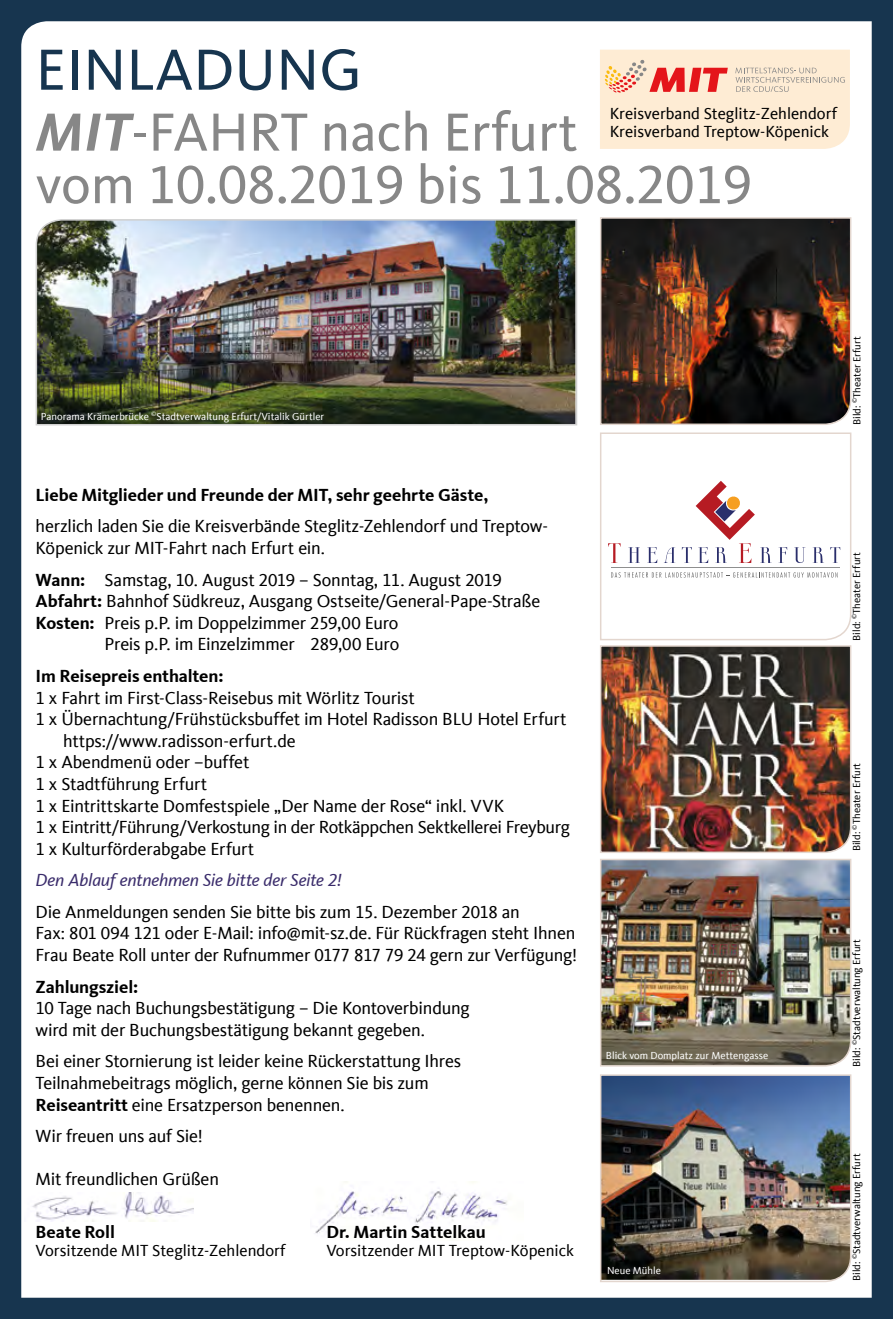
<style>
.page{position:relative;width:893px;height:1319px;background:#fff}
.page>*{position:absolute;margin:0;border:0;box-sizing:border-box;transform-origin:0 0}
.t1{font:60px "CDU Kievit Tab";color:#17354f}
.t2{font:55.5px "CDU Kievit Tab";color:#878787}
.t3{font:18px/21.6px "CDU Kievit Tab";letter-spacing:-.01em;color:#000}
.t4{font:700 18px "CDU Kievit Tab";letter-spacing:-.005em;color:#000}
.t5{font:16.5px "CDU Kievit Tab";color:#000}
.t6{font:10.5px "CDU Kievit Tab";color:#000}
.t7{font:10.5px "CDU Kievit Tab";color:#fff}
.s1{font-weight:700;font-style:italic}
.s2{font-weight:700}
.s3{font-style:italic;color:#3a2c6b}
</style>
<div class="page">
<div style="left:0;top:0;width:893px;height:1317px;background:#17354f"></div>
<div style="left:21px;top:21px;width:851px;height:1276px;background:#fff"></div>
<img style="left:35px;top:218px;width:543px;height:208px">
<div style="left:34px;top:93px;width:102px;height:59px;background:#fff"></div>
<div style="left:133px;top:132px;width:13px;height:5px;border:2px solid #fff"></div>
<div style="left:152px;top:112px;width:93px;height:40px;background:#fff"></div>
<div style="left:252px;top:112px;width:57px;height:41px;background:#fff"></div>
<div style="left:323px;top:109px;width:105px;height:44px;background:#fff"></div>
<div style="left:447px;top:108px;width:132px;height:45px;background:#fff"></div>
<div style="left:34px;top:174px;width:98px;height:31px;background:#fff"></div>
<div style="left:150px;top:164px;width:253px;height:42px;background:#fff"></div>
<div style="left:419px;top:162px;width:63px;height:43px;background:#fff"></div>
<div style="left:498px;top:164px;width:253px;height:42px;background:#fff"></div>
<svg style="left:600px;top:50px;width:250px;height:99px;background:#fadfc8"></svg>
<img style="left:599px;top:216px;width:253px;height:210px">
<svg style="left:599px;top:431px;width:253px;height:210px;background:#f8f5f5"></svg>
<img style="left:599px;top:857px;width:253px;height:210px">
<img style="left:599px;top:1073px;width:253px;height:209px">
<img style="left:310px;top:1180px;width:213px;height:59px">
<img style="left:24px;top:1192px;width:169px;height:28px">
<img style="left:599px;top:644px;width:253px;height:209px">
<p class="t1" style="left:36px;top:36px;width:328px">EINLADUNG</p>
<p class="t2" style="left:36px;top:101px;width:544px"><span class="s1">MIT</span>-FAHRT nach Erfurt</p>
<p class="t2" style="left:36px;top:153px;width:718px">vom 10.08.2019 bis 11.08.2019</p>
<p class="t5" style="left:610px;top:104px;width:229px">Kreisverband Steglitz-Zehlendorf</p>
<p class="t5" style="left:610px;top:122px;width:221px">Kreisverband Treptow-Köpenick</p>
<p class="t7" style="left:41px;top:410px;width:285px">Panorama Krämerbrücke <sup>©</sup>Stadtverwaltung Erfurt/Vitalik Gürtler</p>
<p class="t4" style="left:36px;top:484px;width:454px">Liebe Mitglieder und Freunde der MIT, sehr geehrte Gäste,</p>
<p class="t3" style="left:36px;top:515px;width:514px">herzlich laden Sie die Kreisverbände Steglitz-Zehlendorf und Treptow-<br>Köpenick zur MIT-Fahrt nach Erfurt ein.</p>
<p class="t3" style="left:36px;top:568px;width:468px"><span class="s2">Wann:</span> Samstag, 10. August 2019 – Sonntag, 11. August 2019</p>
<p class="t3" style="left:36px;top:590px;width:506px"><span class="s2">Abfahrt:</span> Bahnhof Südkreuz, Ausgang Ostseite/General-Pape-Straße</p>
<p class="t3" style="left:36px;top:612px;width:364px"><span class="s2">Kosten:</span> Preis p.P. im Doppelzimmer 259,00 Euro</p>
<p class="t3" style="left:105px;top:633px;width:296px">Preis p.P. im Einzelzimmer 289,00 Euro</p>
<p class="t4" style="left:36px;top:665px;width:189px">Im Reisepreis enthalten:</p>
<p class="t3" style="left:36px;top:686px;width:381px">1 x Fahrt im First-Class-Reisebus mit Wörlitz Tourist</p>
<p class="t3" style="left:36px;top:708px;width:532px">1 x Übernachtung/Frühstücksbuffet im Hotel Radisson BLU Hotel Erfurt</p>
<p class="t3" style="left:63px;top:730px;width:234px">https://www.radisson-erfurt.de</p>
<p class="t3" style="left:36px;top:751px;width:215px">1 x Abendmenü oder –buffet</p>
<p class="t3" style="left:36px;top:773px;width:173px">1 x Stadtführung Erfurt</p>
<p class="t3" style="left:36px;top:794px;width:536px">1 x Eintrittskarte Domfestspiele „Der Name der Rose“ inkl. VVK<br>1 x Eintritt/Führung/Verkostung in der Rotkäppchen Sektkellerei Freyburg<br>1 x Kulturförderabgabe Erfurt</p>
<p class="t3" style="left:36px;top:864px;width:486px;line-height:31.5px"><span class="s3">Den Ablauf entnehmen Sie bitte der Seite 2!<br></span>Die Anmeldungen senden Sie bitte bis zum 15. Dezember 2018 an</p>
<p class="t3" style="left:36px;top:922px;width:543px">Fax: 801 094 121 oder E-Mail: info@mit-sz.de. Für Rückfragen steht Ihnen<br>Frau Beate Roll unter der Rufnummer 0177 817 79 24 gern zur Verfügung!</p>
<p class="t3" style="left:36px;top:975px;width:436px"><span class="s2">Zahlungsziel:<br></span>10 Tage nach Buchungsbestätigung – Die Kontoverbindung wird mit der Buchungsbestätigung bekannt gegeben.</p>
<p class="t3" style="left:36px;top:1050px;width:427px">Bei einer Stornierung ist leider keine Rückerstattung Ihres<br>Teilnahmebeitrags möglich, gerne können Sie bis zum</p>
<p class="t3" style="left:36px;top:1088px;width:311px;line-height:31.5px"><span class="s2">Reiseantritt</span> eine Ersatzperson benennen.<br>Wir freuen uns auf Sie!</p>
<p class="t3" style="left:36px;top:1168px;width:185px">Mit freundlichen Grüßen</p>
<p class="t4" style="left:36px;top:1220px;width:81px">Beate Roll</p>
<p class="t5" style="left:36px;top:1240px;width:251px">Vorsitzende MIT Steglitz-Zehlendorf</p>
<p class="t4" style="left:326px;top:1220px;width:161px">Dr. Martin Sattelkau</p>
<p class="t5" style="left:326px;top:1240px;width:249px">Vorsitzender MIT Treptow-Köpenick</p>
<p class="t7" style="left:606px;top:1049px;width:164px">Blick vom Domplatz zur Mettengasse</p>
<p class="t7" style="left:607px;top:1264px;width:55px">Neue Mühle</p>
<p class="t6" style="left:851px;top:425px;width:90px;rotate:-90deg">Bild: <sup>©</sup>Theater Erfurt</p>
<p class="t6" style="left:851px;top:640px;width:90px;rotate:-90deg">Bild: <sup>©</sup>Theater Erfurt</p>
<p class="t6" style="left:851px;top:851px;width:90px;rotate:-90deg">Bild: <sup>©</sup>Theater Erfurt</p>
<p class="t6" style="left:851px;top:1066px;width:129px;rotate:-90deg">Bild: <sup>©</sup>Stadtverwaltung Erfurt</p>
<p class="t6" style="left:851px;top:1280px;width:129px;rotate:-90deg">Bild: <sup>©</sup>Stadtverwaltung Erfurt</p>
</div>
